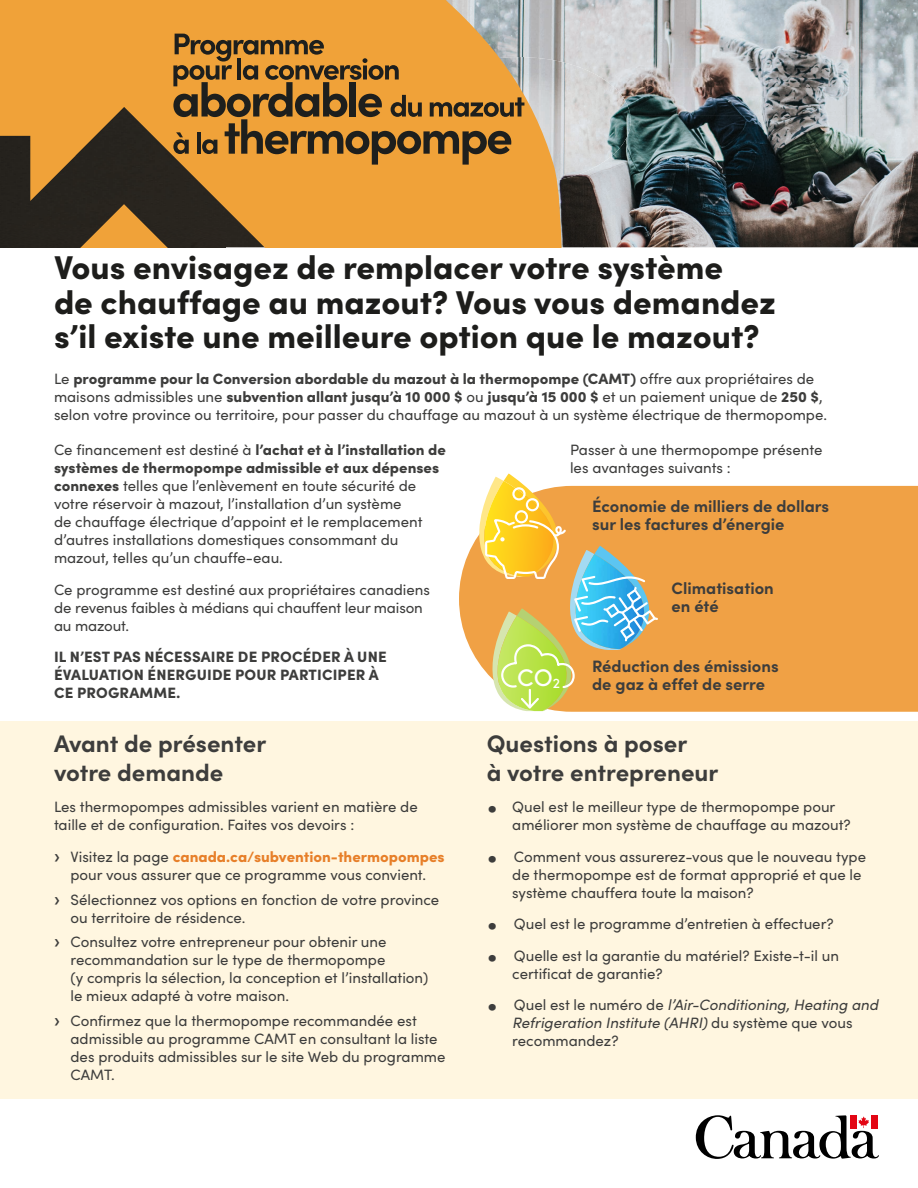
<style>
.page{position:relative;width:918px;height:1188px;background:#fff}
.page>*{position:absolute;margin:0;border:0;box-sizing:border-box;transform-origin:0 0}
.Title1{font:900 33px/34.5px "Sofia Pro";color:#1d1d1b}
.titre2{font:700 24px/28.5px "Sofia Pro";color:#3d3d3c}
.t1{font:500 24px "Sofia Pro";color:#fff}
.t2{font:700 16.5px/18px "Sofia Pro";color:#3d3d3c}
.t3{font:15px/18px "Sofia Pro";color:#3d3d3c}
.t4{font:italic 15px/18px "Sofia Pro";color:#3d3d3c}
.t5{font:900 15px/18px "Sofia Pro";letter-spacing:.01em;color:#3d3d3c}
.s1{font-weight:900}
.s2{font-weight:700;font-size:18px}
.s3{font-weight:900;color:#e77f29}
.s4{font-size:24px}
.s5{font-style:normal;font-size:24px}
.s6{font-style:normal}
</style>
<div class="page">
<div style="left:459px;top:486px;width:459px;height:226px;background:#f0a145"></div>
<svg style="left:479px;top:473px;width:179px;height:238px;background:#d7bd6f"></svg>
<div style="left:0;top:721px;width:918px;height:378px;background:#fff6e0"></div>
<img style="left:562px;top:0;width:356px;height:59px">
<img style="left:631px;top:59px;width:287px;height:9px">
<img style="left:631px;top:68px;width:287px;height:10px">
<img style="left:631px;top:78px;width:287px;height:9px">
<img style="left:631px;top:87px;width:287px;height:9px">
<img style="left:631px;top:96px;width:287px;height:19px">
<img style="left:631px;top:115px;width:287px;height:132px">
<img style="left:621px;top:184px;width:10px;height:63px">
<img style="left:612px;top:184px;width:9px;height:63px">
<img style="left:602px;top:184px;width:10px;height:63px">
<img style="left:584px;top:184px;width:18px;height:63px">
<img style="left:562px;top:184px;width:22px;height:63px">
<img style="left:562px;top:57px;width:69px;height:127px">
<svg style="left:0;top:0;width:562px;height:247px;background:#c0883e"></svg>
<svg style="left:173px;top:34px;width:351px;height:131px;background:#b78035"></svg>
<svg style="left:696px;top:1115px;width:183px;height:44px"></svg>
<div style="left:850px;top:1115px;width:7px;height:14px;background:#e30614"></div>
<div style="left:871px;top:1115px;width:6px;height:14px;background:#e30614"></div>
<h1 class="Title1" style="left:54px;top:248px;width:723px">Vous envisagez de remplacer votre système<br>de chauffage au mazout? Vous vous demandez s’il existe une meilleure option que le mazout?</h1>
<p class="t3" style="left:54px;top:369px;width:775px">Le <span class="s1">programme pour la Conversion abordable du mazout à la thermopompe (CAMT)</span> offre aux propriétaires de maisons admissibles une <span class="s1">subvention allant jusqu’à 10 000 $</span> ou <span class="s1">jusqu’à 15 000 $</span> et un paiement unique de <span class="s1">250 $</span>, selon votre province ou territoire, pour passer du chauffage au mazout à un système électrique de thermopompe.</p>
<p class="t3" style="left:570px;top:440px;width:254px">Passer à une thermopompe présente les avantages suivants :</p>
<p class="t2" style="left:592px;top:496px;width:239px">Économie de milliers de dollars sur les factures d’énergie</p>
<p class="t3" style="left:54px;top:440px;width:393px">Ce financement est destiné à <span class="s1">l’achat et à l’installation de systèmes de thermopompe admissible et aux dépenses connexes</span> telles que l’enlèvement en toute sécurité de votre réservoir à mazout, l’installation d’un système<br>de chauffage électrique d’appoint et le remplacement d’autres installations domestiques consommant du mazout, telles qu’un chauffe-eau.</p>
<p class="t3" style="left:54px;top:580px;width:378px">Ce programme est destiné aux propriétaires canadiens de revenus faibles à médians qui chauffent leur maison au mazout.</p>
<p class="t5" style="left:54px;top:647px;width:334px">IL N’EST PAS NÉCESSAIRE DE PROCÉDER À UNE<br>ÉVALUATION ÉNERGUIDE POUR PARTICIPER À<br>CE PROGRAMME.</p>
<p class="t2" style="left:672px;top:578px;width:104px">Climatisation en été</p>
<p class="t2" style="left:592px;top:656px;width:188px">Réduction des émissions de gaz à effet de serre</p>
<h2 class="t1" style="left:517px;top:660px;width:44px">CO<sub>2</sub></h2>
<h2 class="titre2" style="left:54px;top:728px;width:214px">Avant de présenter votre demande</h2>
<p class="t3" style="left:54px;top:797px;width:365px">Les thermopompes admissibles varient en matière de taille et de configuration. Faites vos devoirs :</p>
<p class="t3" style="left:54px;top:847px;width:392px;text-align:center"><span class="s2">›</span> Visitez la page <span class="s3">canada.ca/subvention-thermopompes </span>pour vous assurer que ce programme vous convient.</p>
<p class="t3" style="left:70px;top:890px;width:370px;text-indent:-16px"><span class="s2">›</span> Sélectionnez vos options en fonction de votre province ou territoire de résidence.</p>
<p class="t3" style="left:70px;top:932px;width:359px;text-indent:-16px"><span class="s2">›</span> Consultez votre entrepreneur pour obtenir une recommandation sur le type de thermopompe<br>(y compris la sélection, la conception et l’installation) le mieux adapté à votre maison.</p>
<p class="t3" style="left:70px;top:1011px;width:376px;text-indent:-16px"><span class="s2">›</span> Confirmez que la thermopompe recommandée est admissible au programme CAMT en consultant la liste des produits admissibles sur le site Web du programme CAMT.</p>
<p class="titre2" style="left:487px;top:728px;width:233px">Questions à poser<br>à votre entrepreneur</p>
<p class="t3" style="left:512px;top:797px;width:340px;text-indent:-26px"><span class="s4">•</span> Quel est le meilleur type de thermopompe pour améliorer mon système de chauffage au mazout?</p>
<p class="t3" style="left:512px;top:847px;width:355px;text-indent:-26px"><span class="s4">•</span> Comment vous assurerez-vous que le nouveau type de thermopompe est de format approprié et que le système chauffera toute la maison?</p>
<p class="t3" style="left:487px;top:914px;width:348px"><span class="s4">•</span> Quel est le programme d’entretien à effectuer?</p>
<p class="t3" style="left:512px;top:946px;width:328px;text-indent:-26px"><span class="s4">•</span> Quelle est la garantie du matériel? Existe-t-il un certificat de garantie?</p>
<p class="t4" style="left:512px;top:995px;width:368px;text-indent:-26px"><span class="s5">•</span> <span class="s6">Quel est le numéro de</span> l’Air-Conditioning, Heating and<br>Refrigeration Institute (AHRI) <span class="s6">du système que vous recommandez?</span></p>
</div>
